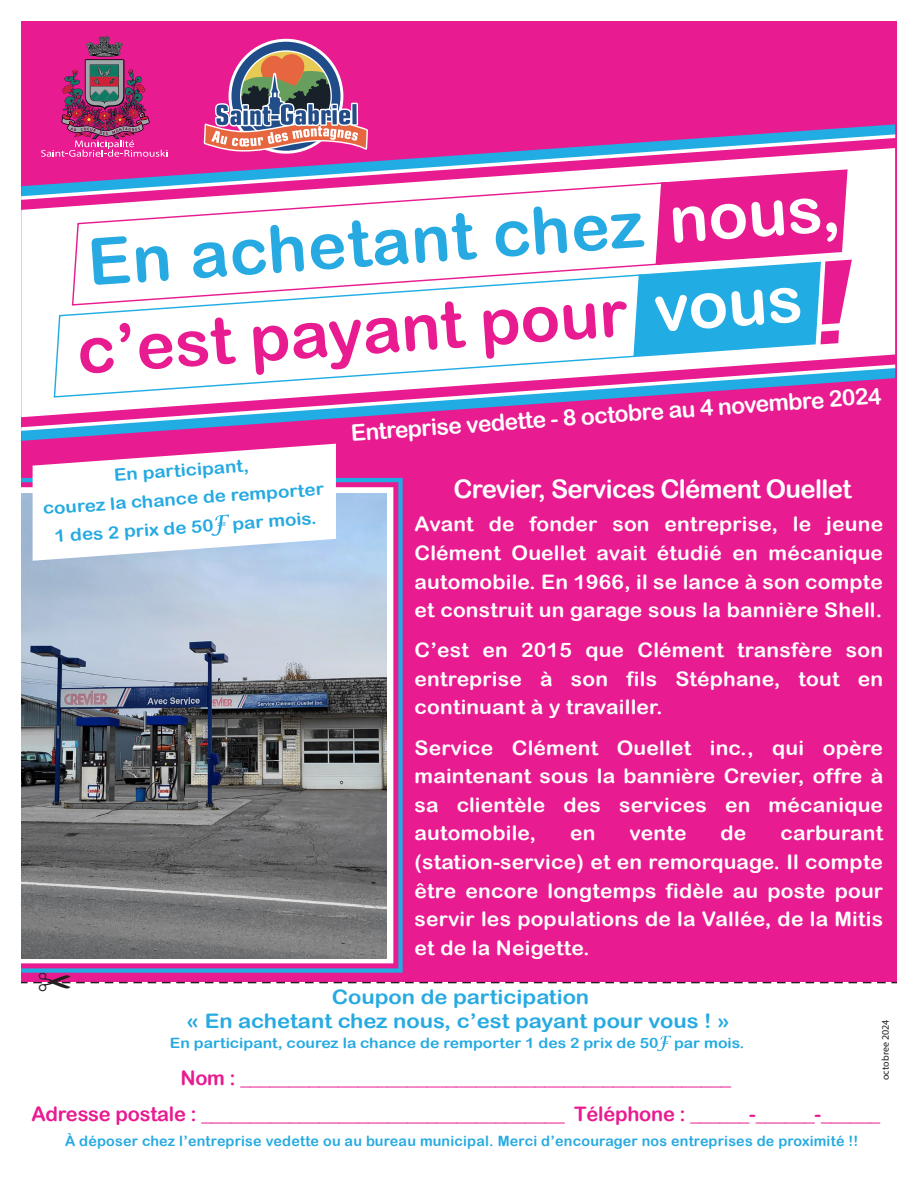
<style>
.page{position:relative;width:918px;height:1188px;background:#fff}
.page>*{position:absolute;margin:0;border:0;box-sizing:border-box;transform-origin:0 0}
.t1{font:65.25px/87.3px "Arial Rounded MT Bold";color:#e81b90}
.t2{font:65.25px "Arial Rounded MT Bold";color:#fff}
.t3{font:25.8px "Arial Rounded MT Bold";letter-spacing:-.025em;color:#fff}
.t4{font:22.95px "Arial Rounded MT Bold";color:#fff}
.t5{font:19.95px/28.7px "Arial Rounded MT Bold";letter-spacing:.01em;color:#fff;text-align:justify;scale:1.05 1}
.t6{font:19.95px/35.7px "Arial Rounded MT Bold";letter-spacing:-.01em;color:#e81b90;text-align:center}
.t7{font:19.95px/24px "Arial Rounded MT Bold";color:#26aae1;text-align:center;scale:1.1 1}
.t8{font:17.1px/28.7px "Arial Rounded MT Bold";color:#26aae1;text-align:center;scale:1.1 1}
.t9{font:14.25px "Arial Rounded MT Bold";letter-spacing:.01em;color:#26aae1}
.t10{font:14.25px "Arial Rounded MT Bold";letter-spacing:.01em;color:#26aae1;scale:1.1 1}
.t11{font:10.05px "Myriad Pro";color:#231f20}
.s1{color:#26aae1}
.s2{color:#fff}
</style>
<div class="page">
<div style="left:21px;top:21px;width:876px;height:1133px;background:#e81b90"></div>
<svg style="left:21px;top:130px;width:874px;height:304px"></svg>
<svg style="left:71px;top:181px;width:562px;height:92px;background:#f9ecf6"></svg>
<svg style="left:53px;top:273px;width:590px;height:125px;background:#f5f0f8"></svg>
<svg style="left:633px;top:169px;width:219px;height:189px"></svg>
<svg style="left:41px;top:37px;width:127px;height:120px"></svg>
<div style="left:229px;top:39px;width:114px;height:115px;border:13px solid #fff;border-radius:50%"></div>
<div style="left:231px;top:42px;width:109px;height:109px;border:9px solid #204d89;border-radius:50%"></div>
<svg style="left:204px;top:54px;width:164px;height:98px"></svg>
<div style="left:21px;top:982px;width:876px;height:172px;background:#fff"></div>
<svg style="left:657px;top:1036px;width:14px;height:15px"></svg>
<svg style="left:21px;top:478px;width:382px;height:495px;background:#3b98d7"></svg>
<svg style="left:21px;top:482px;width:377px;height:486px"></svg>
<svg style="left:21px;top:487px;width:372px;height:476px;background:#ebeced"></svg>
<img style="left:21px;top:493px;width:365px;height:465px">
<svg style="left:33px;top:444px;width:303px;height:117px;background:#f4e4f2"></svg>
<svg style="left:39px;top:981px;width:31px;height:11px"></svg>
<p class="t2" style="left:666px;top:181px;width:173px;rotate:-4deg">nous,</p>
<p class="t1" style="left:68px;top:219px;width:729px;rotate:-4deg"><span class="s1">En achetant chez </span>c’est payant pour <span class="s2">vous</span></p>
<p class="t8" style="left:40px;top:465px;width:258px;rotate:-4deg">En participant,<br>courez la chance de remporter<br>1 des 2 prix de 50 par mois.</p>
<p class="t4" style="left:350px;top:419px;width:534px;rotate:-4deg">Entreprise vedette - 8 octobre au 4 novembre 2024</p>
<p class="t3" style="left:453px;top:474px;width:400px">Crevier, Services Clément Ouellet</p>
<p class="t5" style="left:415px;top:510px;width:448px">Avant de fonder son entreprise, le jeune Clément Ouellet avait étudié en mécanique automobile. En 1966, il se lance à son compte et construit un garage sous la bannière Shell.</p>
<p class="t5" style="left:415px;top:636px;width:448px">C’est en 2015 que Clément transfère son entreprise à son fils Stéphane, tout en continuant à y travailler.</p>
<p class="t5" style="left:415px;top:733px;width:448px">Service Clément Ouellet inc., qui opère maintenant sous la bannière Crevier, offre à sa clientèle des services en mécanique automobile,</p>
<p class="t5" style="left:415px;top:819px;width:448px;text-indent:366px">carburant (station-service) et en remorquage. Il compte être encore longtemps fidèle au poste pour servir les populations de la Vallée, de la Mitis et de la Neigette.</p>
<p class="t5" style="left:570px;top:819px;width:26px">en</p>
<p class="t5" style="left:630px;top:819px;width:56px">vente</p>
<p class="t5" style="left:721px;top:819px;width:26px">de</p>
<p class="t7" style="left:186px;top:984px;width:496px">Coupon de participation<br>« En achetant chez nous, c’est payant pour vous ! »</p>
<p class="t10" style="left:170px;top:1035px;width:524px">En participant, courez la chance de remporter 1 des 2 prix de 50 par mois.</p>
<p class="t11" style="left:879px;top:1080px;width:62px;rotate:-90deg">octobree 2024</p>
<p class="t6" style="left:31px;top:1060px;width:850px">Nom : __________________________________________________<br>Adresse postale : _____________________________________ Téléphone : ______-______-______</p>
<p class="t9" style="left:65px;top:1132px;width:795px">À déposer chez l’entreprise vedette ou au bureau municipal. Merci d’encourager nos entreprises de proximité !!</p>
</div>
